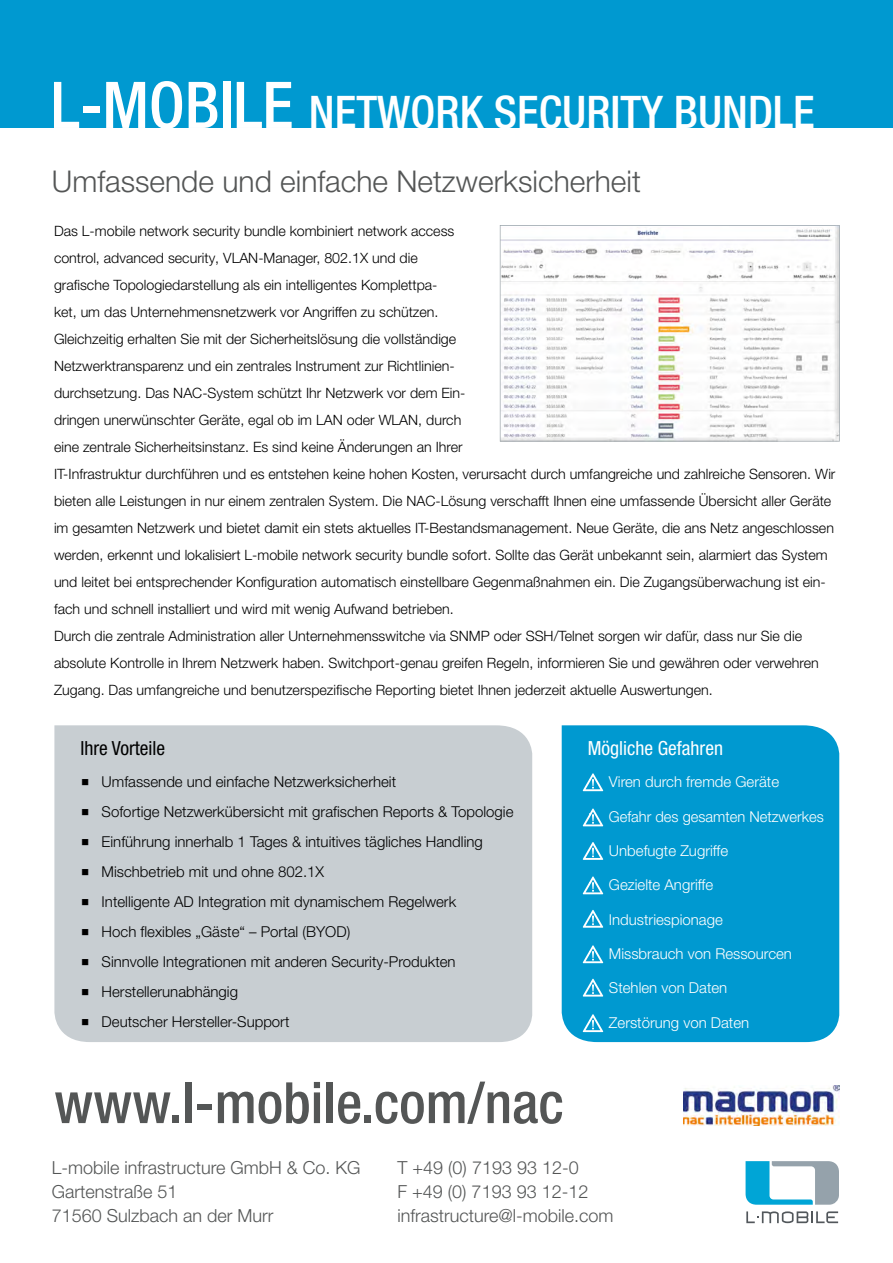
<style>
.page{position:relative;width:893px;height:1263px;background:#fff}
.page>*{position:absolute;margin:0;border:0;box-sizing:border-box;transform-origin:0 0}
.t1{font:500 condensed 57px "Helvetica Neue LT Pro";color:#545656}
.t2{font:500 condensed 45px "Helvetica Neue LT Pro";color:#fff}
.t3{font:300 30px "Helvetica Neue LT Pro";color:#545656}
.t4{font:condensed 19.5px "Helvetica Neue LT Pro";color:#fff}
.t5{font:condensed 19.5px "Helvetica Neue LT Pro";color:#000}
.t6{font:300 18px/24px "Helvetica Neue LT Pro";color:#545656}
.t7{font:300 15px "Helvetica Neue LT Pro";color:#000}
.t8{font:300 15px "Helvetica Neue LT Pro";color:#fff}
.t9{font:300 14.25px/27px "Helvetica Neue LT Pro";color:#000}
.s1{font-size:64.5px}
.s2{font-family:"Arial";font-weight:400;font-size:27px}
</style>
<div class="page">
<div style="left:0;top:0;width:893px;height:128px;background:#0099d0"></div>
<div style="left:54px;top:725px;width:478px;height:317px;background:#c8ced2"></div>
<div style="left:561px;top:725px;width:278px;height:317px;background:#0099d0"></div>
<svg style="left:746px;top:1161px;width:93px;height:44px"></svg>
<svg style="left:746px;top:1211px;width:92px;height:12px"></svg>
<svg style="left:583px;top:773px;width:20px;height:18px"></svg>
<svg style="left:583px;top:808px;width:20px;height:18px"></svg>
<svg style="left:583px;top:842px;width:20px;height:18px"></svg>
<svg style="left:583px;top:876px;width:20px;height:18px"></svg>
<svg style="left:583px;top:910px;width:20px;height:18px"></svg>
<svg style="left:583px;top:945px;width:20px;height:18px"></svg>
<svg style="left:583px;top:1014px;width:20px;height:18px"></svg>
<svg style="left:583px;top:979px;width:20px;height:17px"></svg>
<svg style="left:500px;top:225px;width:340px;height:217px"></svg>
<img style="left:683px;top:1085px;width:156px;height:41px">
<h2 class="t2" style="left:51px;top:86px;width:765px"><span class="s1">L-MOBILE</span> NETWORK SECURITY BUNDLE</h2>
<h3 class="t3" style="left:52px;top:170px;width:590px">Umfassende und einfache Netzwerksicherheit</h3>
<p class="t9" style="left:54px;top:218px;width:783px">Das L-mobile network security bundle kombiniert network access<br>control, advanced security, VLAN-Manager, 802.1X und die<br>grafische Topologiedarstellung als ein intelligentes Komplettpa-<br>ket, um das Unternehmensnetzwerk vor Angriffen zu schützen.<br>Gleichzeitig erhalten Sie mit der Sicherheitslösung die vollständige<br>Netzwerktransparenz und ein zentrales Instrument zur Richtlinien-<br>durchsetzung. Das NAC-System schützt Ihr Netzwerk vor dem Ein-<br>dringen unerwünschter Geräte, egal ob im LAN oder WLAN, durch<br>eine zentrale Sicherheitsinstanz. Es sind keine Änderungen an Ihrer<br>IT-Infrastruktur durchführen und es entstehen keine hohen Kosten, verursacht durch umfangreiche und zahlreiche Sensoren. Wir bieten alle Leistungen in nur einem zentralen System. Die NAC-Lösung verschafft Ihnen eine umfassende Übersicht aller Geräte im gesamten Netzwerk und bietet damit ein stets aktuelles IT-Bestandsmanagement. Neue Geräte, die ans Netz angeschlossen werden, erkennt und lokalisiert L-mobile network security bundle sofort. Sollte das Gerät unbekannt sein, alarmiert das System und leitet bei entsprechender Konfiguration automatisch einstellbare Gegenmaßnahmen ein. Die Zugangsüberwachung ist ein&shy;fach und schnell installiert und wird mit wenig Aufwand betrieben.<br>Durch die zentrale Administration aller Unternehmensswitche via SNMP oder SSH/Telnet sorgen wir dafür, dass nur Sie die absolute Kontrolle in Ihrem Netzwerk haben. Switchport-genau greifen Regeln, informieren Sie und gewähren oder verwehren Zugang. Das umfangreiche und benutzerspezifische Reporting bietet Ihnen jederzeit aktuelle Auswertungen.</p>
<h3 class="t5" style="left:80px;top:737px;width:86px">Ihre Vorteile</h3>
<h3 class="t4" style="left:588px;top:737px;width:137px">Mögliche Gefahren</h3>
<p class="t7" style="left:80px;top:776px;width:317px"><span class="s2">▪</span> Umfassende und einfache Netzwerksicherheit</p>
<p class="t7" style="left:80px;top:806px;width:435px"><span class="s2">▪</span> Sofortige Netzwerkübersicht mit grafischen Reports &amp; Topologie</p>
<p class="t7" style="left:80px;top:836px;width:404px"><span class="s2">▪</span> Einführung innerhalb 1 Tages &amp; intuitives tägliches Handling</p>
<p class="t7" style="left:80px;top:866px;width:245px"><span class="s2">▪</span> Mischbetrieb mit und ohne 802.1X</p>
<p class="t7" style="left:80px;top:896px;width:377px"><span class="s2">▪</span> Intelligente AD Integration mit dynamischem Regelwerk</p>
<p class="t7" style="left:80px;top:926px;width:271px"><span class="s2">▪</span> Hoch flexibles „Gäste“ – Portal (BYOD)</p>
<p class="t7" style="left:80px;top:956px;width:377px"><span class="s2">▪</span> Sinnvolle Integrationen mit anderen Security-Produkten</p>
<p class="t7" style="left:80px;top:986px;width:159px"><span class="s2">▪</span> Herstellerunabhängig</p>
<p class="t7" style="left:80px;top:1016px;width:211px"><span class="s2">▪</span> Deutscher Hersteller-Support</p>
<h1 class="t1" style="left:54px;top:1070px;width:511px">www.l-mobile.com/nac</h1>
<p class="t8" style="left:588px;top:776px;width:193px"><span class="s2">▪</span> Viren durch fremde Geräte</p>
<p class="t8" style="left:588px;top:811px;width:238px"><span class="s2">▪</span> Gefahr des gesamten Netzwerkes</p>
<p class="t8" style="left:588px;top:845px;width:142px"><span class="s2">▪</span> Unbefugte Zugriffe</p>
<p class="t8" style="left:588px;top:879px;width:127px"><span class="s2">▪</span> Gezielte Angriffe</p>
<p class="t8" style="left:588px;top:914px;width:137px"><span class="s2">▪</span> Industriespionage</p>
<p class="t8" style="left:588px;top:948px;width:206px"><span class="s2">▪</span> Missbrauch von Ressourcen</p>
<p class="t8" style="left:588px;top:983px;width:141px"><span class="s2">▪</span> Stehlen von Daten</p>
<p class="t8" style="left:588px;top:1017px;width:163px"><span class="s2">▪</span> Zerstörung von Daten</p>
<p class="t6" style="left:52px;top:1157px;width:310px">L-mobile infrastructure GmbH &amp; Co. KG<br>Gartenstraße 51<br>71560 Sulzbach an der Murr</p>
<p class="t6" style="left:397px;top:1157px;width:218px">T +49 (0) 7193 93 12-0<br>F +49 (0) 7193 93 12-12 infrastructure@l-mobile.com</p>
</div>
